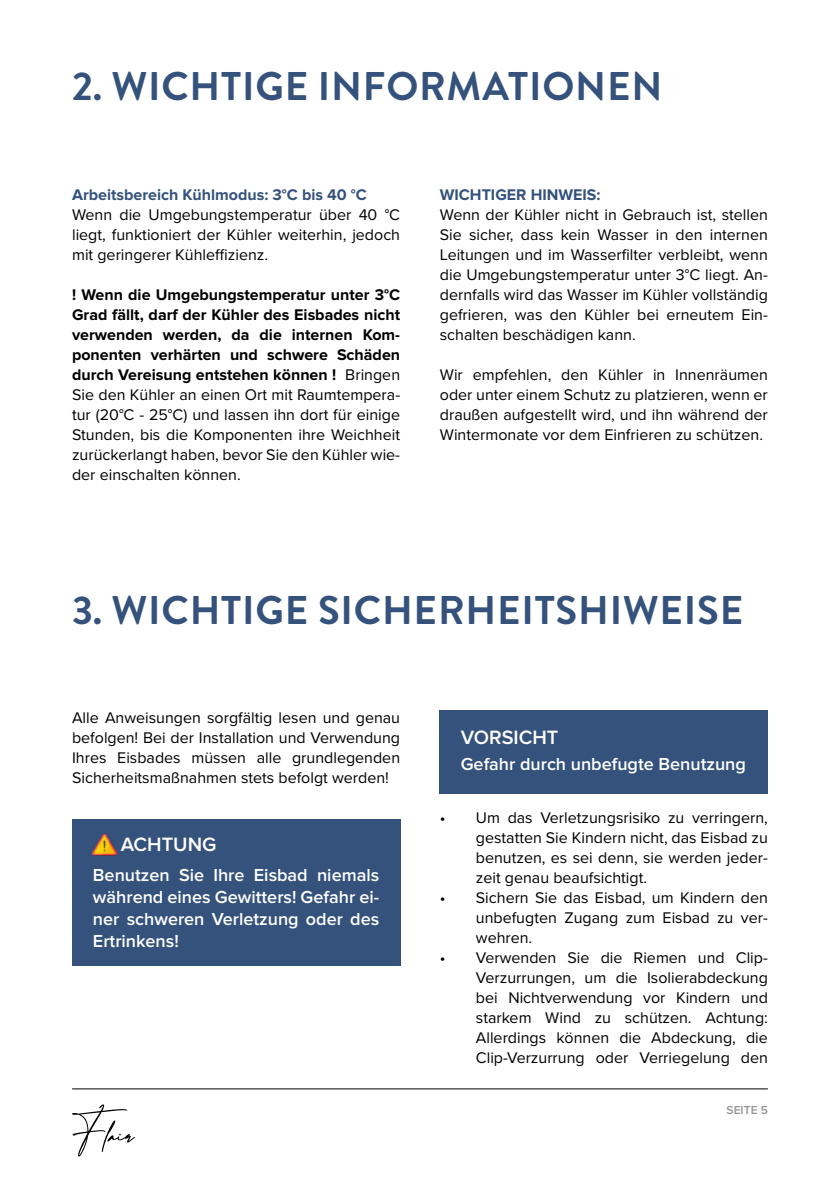
<style>
.page{position:relative;width:840px;height:1191px;background:#fff}
.page>*{position:absolute;margin:0;border:0;box-sizing:border-box;transform-origin:0 0}
.t1{font:700 40px "Brandon Grotesque";letter-spacing:.02em;color:#34527b}
.t2{font:600 20px "Proxima Nova";color:#fff}
.t3{font:600 18px/22px "Proxima Nova";color:#fff;text-align:justify}
.t4{font:16px/20px "Proxima Nova";color:#000;text-align:justify}
.t5{font:700 16px "Proxima Nova";color:#34527b}
.t6{font:600 12px "Proxima Nova";color:#969696}
.s1{font-weight:700}
</style>
<div class="page">
<hr style="left:72px;top:1088px;width:695px;height:1px;background:#000">
<svg style="left:72px;top:1104px;width:63px;height:52px"></svg>
<div style="left:72px;top:819px;width:328px;height:146px;background:#34527b"></div>
<div style="left:439px;top:710px;width:328px;height:84px;background:#34527b"></div>
<img style="left:93px;top:833px;width:24px;height:23px">
<h1 class="t1" style="left:72px;top:58px;width:591px">2. WICHTIGE INFORMATIONEN</h1>
<p class="t5" style="left:72px;top:187px;width:296px">Arbeitsbereich Kühlmodus: 3°C bis 40 °C</p>
<p class="t4" style="left:72px;top:204px;width:329px">Wenn die Umgebungstemperatur über 40 °C liegt, funktioniert der Kühler weiterhin, jedoch mit geringerer Kühleffizienz.</p>
<p class="t4" style="left:72px;top:284px;width:329px"><span class="s1">! Wenn die Umgebungstemperatur unter 3°C Grad fällt, darf der Kühler des Eisbades nicht verwenden werden, da die internen Kom&shy;ponenten verhärten und schwere Schäden durch Vereisung entstehen können !</span> Bringen Sie den Kühler an einen Ort mit Raumtempera&shy;tur (20°C - 25°C) und lassen ihn dort für einige Stunden, bis die Komponenten ihre Weichheit zurückerlangt haben, bevor Sie den Kühler wie&shy;der einschalten können.</p>
<p class="t5" style="left:439px;top:187px;width:162px">WICHTIGER HINWEIS:</p>
<p class="t4" style="left:439px;top:204px;width:329px">Wenn der Kühler nicht in Gebrauch ist, stellen Sie sicher, dass kein Wasser in den internen Leitungen und im Wasserfilter verbleibt, wenn die Umgebungstemperatur unter 3°C liegt. An&shy;dernfalls wird das Wasser im Kühler vollständig gefrieren, was den Kühler bei erneutem Ein&shy;schalten beschädigen kann.</p>
<p class="t4" style="left:439px;top:364px;width:329px">Wir empfehlen, den Kühler in Innenräumen oder unter einem Schutz zu platzieren, wenn er draußen aufgestellt wird, und ihn während der Wintermonate vor dem Einfrieren zu schützen.</p>
<h1 class="t1" style="left:72px;top:582px;width:672px">3. WICHTIGE SICHERHEITSHIWEISE</h1>
<p class="t4" style="left:72px;top:707px;width:329px">Alle Anweisungen sorgfältig lesen und genau befolgen! Bei der Installation und Verwendung Ihres Eisbades müssen alle grundlegenden Sicherheitsmaßnahmen stets befolgt werden!</p>
<p class="t2" style="left:121px;top:835px;width:97px">ACHTUNG</p>
<p class="t3" style="left:93px;top:864px;width:288px">Benutzen Sie Ihre Eisbad niemals während eines Gewitters! Gefahr ei&shy;ner schweren Verletzung oder des Ertrinkens!</p>
<p class="t2" style="left:460px;top:728px;width:99px">VORSICHT</p>
<p class="t3" style="left:460px;top:753px;width:286px">Gefahr durch unbefugte Benutzung</p>
<p class="t4" style="left:475px;top:807px;width:293px;text-indent:-36px">• Um das Verletzungsrisiko zu verringern, gestatten Sie Kindern nicht, das Eisbad zu benutzen, es sei denn, sie werden jeder&shy;zeit genau beaufsichtigt.</p>
<p class="t4" style="left:475px;top:887px;width:293px;text-indent:-36px">• Sichern Sie das Eisbad, um Kindern den unbefugten Zugang zum Eisbad zu ver&shy;wehren.</p>
<p class="t4" style="left:475px;top:947px;width:293px;text-indent:-36px">• Verwenden Sie die Riemen und Clip-Verzurrungen, um die Isolierabdeckung bei Nichtverwendung vor Kindern und starkem Wind zu schützen. Achtung:<br>Allerdings können die Abdeckung, die Clip-Verzurrung oder Verriegelung den</p>
<p class="t6" style="left:726px;top:1104px;width:43px">SEITE 5</p>
</div>
